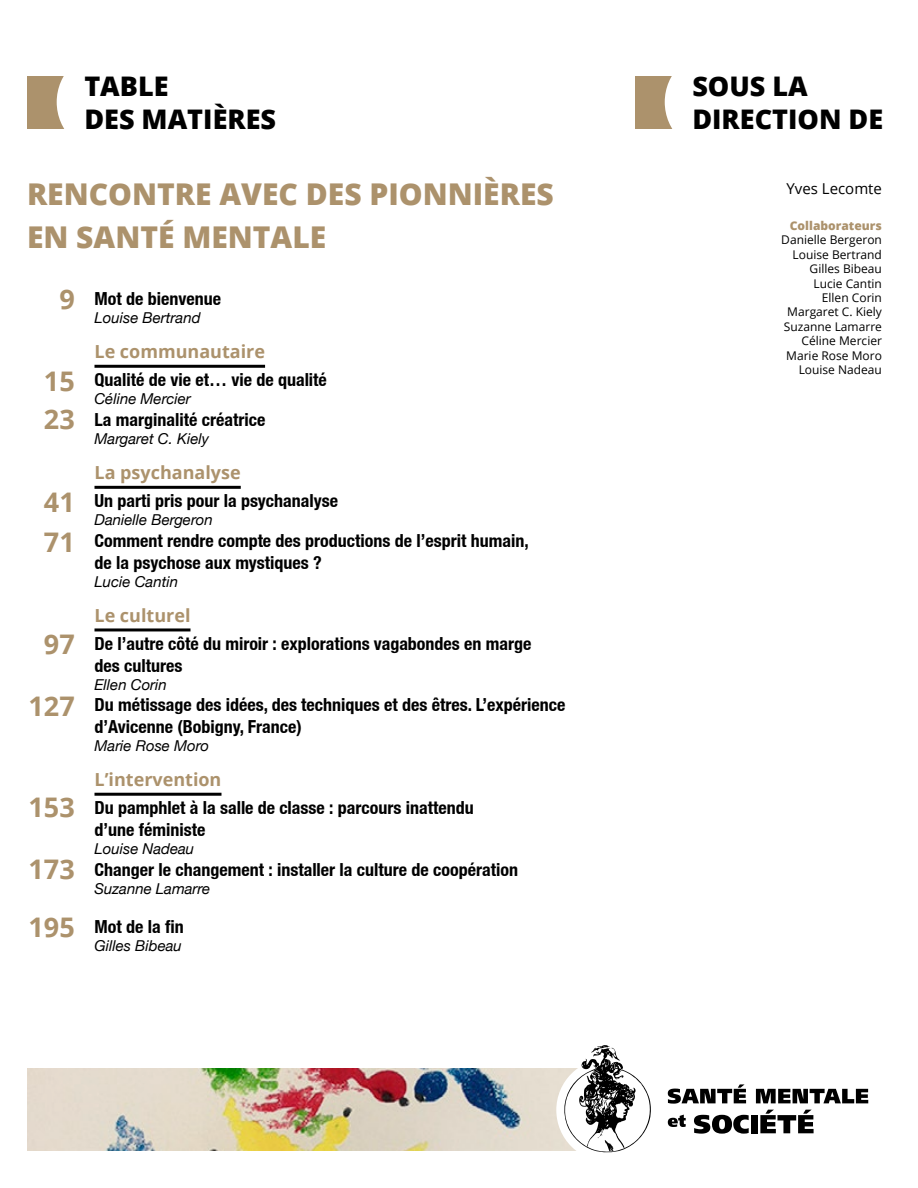
<style>
.page{position:relative;width:918px;height:1188px;background:#fff}
.page>*{position:absolute;margin:0;border:0;box-sizing:border-box;transform-origin:0 0}
.t1{font:800 30px/42.8px "Open Sans";color:#ac926c}
.t2{font:800 27px/32.4px "Open Sans";color:#000}
.t3{font:700 27px/38.5px "Open Sans";color:#ac926c}
.t4{font:700 condensed 18px/21.6px "Helvetica Neue";color:#000}
.t5{font:700 18px "Open Sans";color:#ac926c}
.t6{font:italic 15px "Helvetica Neue";color:#000}
.t7{font:15px "Open Sans";color:#000}
.t8{font:12px/14.4px "Open Sans";color:#000;text-align:right}
.t9{font:800 12px "Open Sans";color:#ac926c}
</style>
<div class="page">
<div style="left:27px;top:76px;width:59px;height:53px;background:#ac926c"></div>
<div style="left:57px;top:51px;width:103px;height:103px;background:#fff;border-radius:50%"></div>
<img style="left:27px;top:1069px;width:536px;height:82px">
<div style="left:556px;top:1059px;width:103px;height:103px;background:#fff;border-radius:50%"></div>
<svg style="left:668px;top:1084px;width:78px;height:20px"></svg>
<svg style="left:756px;top:1089px;width:112px;height:14px"></svg>
<svg style="left:668px;top:1115px;width:18px;height:12px"></svg>
<svg style="left:694px;top:1115px;width:55px;height:19px"></svg>
<div style="left:751px;top:1115px;width:7px;height:18px;background:#000"></div>
<svg style="left:760px;top:1110px;width:54px;height:23px"></svg>
<svg style="left:563px;top:1045px;width:88px;height:108px"></svg>
<div style="left:635px;top:76px;width:59px;height:53px;background:#ac926c"></div>
<div style="left:665px;top:51px;width:103px;height:103px;background:#fff;border-radius:50%"></div>
<hr style="left:94px;top:365px;width:171px;height:3px;background:#000">
<hr style="left:94px;top:486px;width:147px;height:3px;background:#000">
<hr style="left:94px;top:628px;width:97px;height:3px;background:#000">
<hr style="left:94px;top:793px;width:128px;height:3px;background:#000">
<h2 class="t2" style="left:84px;top:69px;width:193px">TABLE<br>DES MATIÈRES</h2>
<h2 class="t2" style="left:692px;top:69px;width:192px">SOUS LA<br>DIRECTION DE</h2>
<h1 class="t1" style="left:27px;top:172px;width:528px">RENCONTRE AVEC DES PIONNIÈRES<br>EN SANTÉ MENTALE</h1>
<h2 class="t3" style="left:59px;top:279px;width:17px">9</h2>
<h2 class="t3" style="left:44px;top:361px;width:32px">15<br>23</h2>
<h2 class="t3" style="left:44px;top:481px;width:32px;line-height:40px">41<br>71</h2>
<h2 class="t3" style="left:44px;top:624px;width:32px">97</h2>
<h2 class="t3" style="left:29px;top:687px;width:48px">127</h2>
<h2 class="t3" style="left:29px;top:787px;width:48px">153</h2>
<h2 class="t3" style="left:29px;top:840px;width:48px;line-height:57.6px">173<br>195</h2>
<p class="t4" style="left:94px;top:287px;width:128px">Mot de bienvenue</p>
<p class="t6" style="left:94px;top:307px;width:108px">Louise Bertrand</p>
<p class="t5" style="left:94px;top:339px;width:172px">Le communautaire</p>
<p class="t4" style="left:94px;top:369px;width:234px">Qualité de vie et… vie de qualité</p>
<p class="t6" style="left:94px;top:388px;width:98px">Céline Mercier</p>
<p class="t4" style="left:94px;top:409px;width:172px">La marginalité créatrice</p>
<p class="t6" style="left:94px;top:428px;width:116px">Margaret C. Kiely</p>
<p class="t5" style="left:94px;top:460px;width:148px">La psychanalyse</p>
<p class="t4" style="left:94px;top:490px;width:245px">Un parti pris pour la psychanalyse</p>
<p class="t6" style="left:94px;top:509px;width:120px">Danielle Bergeron</p>
<p class="t4" style="left:94px;top:530px;width:436px">Comment rendre compte des productions de l’esprit humain, de la psychose aux mystiques ?</p>
<p class="t6" style="left:94px;top:570px;width:85px">Lucie Cantin</p>
<p class="t5" style="left:94px;top:602px;width:97px">Le culturel</p>
<p class="t4" style="left:94px;top:633px;width:439px">De l’autre côté du miroir : explorations vagabondes en marge des cultures</p>
<p class="t6" style="left:94px;top:674px;width:74px">Ellen Corin</p>
<p class="t4" style="left:94px;top:694px;width:472px">Du métissage des idées, des techniques et des êtres. L’expérience d’Avicenne (Bobigny, France)</p>
<p class="t6" style="left:94px;top:735px;width:116px">Marie Rose Moro</p>
<p class="t5" style="left:94px;top:767px;width:128px">L’intervention</p>
<p class="t4" style="left:94px;top:797px;width:381px">Du pamphlet à la salle de classe : parcours inattendu d’une féministe</p>
<p class="t6" style="left:94px;top:838px;width:101px">Louise Nadeau</p>
<p class="t4" style="left:94px;top:858px;width:425px">Changer le changement : installer la culture de coopération</p>
<p class="t6" style="left:94px;top:877px;width:117px">Suzanne Lamarre</p>
<p class="t4" style="left:94px;top:916px;width:91px">Mot de la fin</p>
<p class="t6" style="left:94px;top:935px;width:89px">Gilles Bibeau</p>
<p class="t7" style="left:787px;top:178px;width:97px">Yves Lecomte</p>
<p class="t9" style="left:790px;top:217px;width:94px">Collaborateurs</p>
<p class="t8" style="left:781px;top:233px;width:102px">Danielle Bergeron<br>Louise Bertrand<br>Gilles Bibeau<br>Lucie Cantin<br>Ellen Corin<br>Margaret C. Kiely<br>Suzanne Lamarre<br>Céline Mercier<br>Marie Rose Moro<br>Louise Nadeau</p>
</div>
